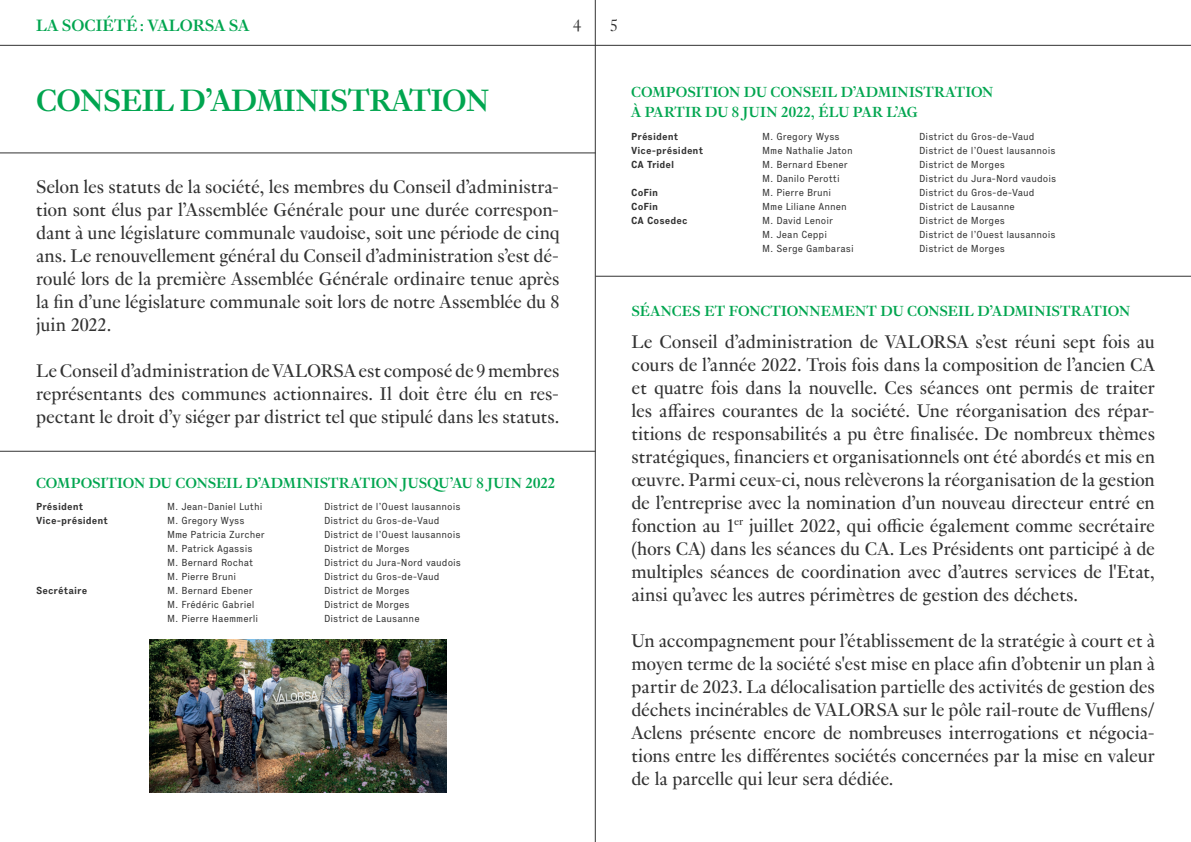
<style>
.page{position:relative;width:1191px;height:842px;background:#fff}
.page>*{position:absolute;margin:0;border:0;box-sizing:border-box;transform-origin:0 0}
.t1{font:700 33.8px "Genath";letter-spacing:-.01em;color:#00a54f}
.t2{font:20px/23px "Genath";letter-spacing:-.005em;color:#323232;text-align:justify}
.t3{font:700 18px "Genath";letter-spacing:.01em;color:#00a54f}
.t4{font:300 18px "Genath";color:#323232}
.t5{font:700 16px/20px "Genath";color:#00a54f}
.t6{font:10px "Executive";letter-spacing:.005em;color:#323232}
.t7{font:700 10px "Executive";letter-spacing:.005em;color:#323232}
</style>
<div class="page">
<hr style="left:0;top:45px;width:1191px;height:1px;background:#323232">
<hr style="left:0;top:153px;width:595px;height:1px;background:#323232">
<hr style="left:595px;top:276px;width:596px;height:1px;background:#323232">
<hr style="left:0;top:451px;width:595px;height:1px;background:#323232">
<hr style="left:595px;top:0;width:1px;height:842px;background:#323232">
<img style="left:149px;top:639px;width:297px;height:153px">
<p class="t3" style="left:36px;top:12px;width:215px">LA SOCIÉTÉ : VALORSA SA</p>
<p class="t4" style="left:573px;top:12px;width:10px">4</p>
<p class="t4" style="left:609px;top:12px;width:10px">5</p>
<h1 class="t1" style="left:36px;top:77px;width:454px">CONSEIL D’ADMINISTRATION</h1>
<p class="t5" style="left:631px;top:81px;width:364px">COMPOSITION DU CONSEIL D’ADMINISTRATION<br>À PARTIR DU 8 JUIN 2022, ÉLU PAR L’AG</p>
<p class="t7" style="left:631px;top:130px;width:49px">Président</p>
<p class="t6" style="left:762px;top:130px;width:79px">M. Gregory Wyss</p>
<p class="t6" style="left:919px;top:130px;width:117px">District du Gros-de-Vaud</p>
<p class="t7" style="left:631px;top:144px;width:74px">Vice-président</p>
<p class="t6" style="left:762px;top:144px;width:92px">Mme Nathalie Jaton</p>
<p class="t6" style="left:919px;top:144px;width:138px">District de l’Ouest lausannois</p>
<p class="t7" style="left:631px;top:158px;width:45px">CA Tridel</p>
<p class="t6" style="left:762px;top:158px;width:87px">M. Bernard Ebener</p>
<p class="t6" style="left:919px;top:158px;width:87px">District de Morges</p>
<p class="t6" style="left:762px;top:172px;width:79px">M. Danilo Perotti</p>
<p class="t6" style="left:919px;top:172px;width:138px">District du Jura-Nord vaudois</p>
<p class="t7" style="left:631px;top:186px;width:29px">CoFin</p>
<p class="t6" style="left:762px;top:186px;width:71px">M. Pierre Bruni</p>
<p class="t6" style="left:919px;top:186px;width:117px">District du Gros-de-Vaud</p>
<p class="t7" style="left:631px;top:200px;width:29px">CoFin</p>
<p class="t6" style="left:762px;top:200px;width:86px">Mme Liliane Annen</p>
<p class="t6" style="left:919px;top:200px;width:97px">District de Lausanne</p>
<p class="t7" style="left:631px;top:214px;width:58px">CA Cosedec</p>
<p class="t6" style="left:762px;top:214px;width:72px">M. David Lenoir</p>
<p class="t6" style="left:919px;top:214px;width:87px">District de Morges</p>
<p class="t6" style="left:762px;top:228px;width:66px">M. Jean Ceppi</p>
<p class="t6" style="left:919px;top:228px;width:138px">District de l’Ouest lausannois</p>
<p class="t6" style="left:762px;top:242px;width:93px">M. Serge Gambarasi</p>
<p class="t6" style="left:919px;top:242px;width:87px">District de Morges</p>
<p class="t2" style="left:36px;top:173px;width:525px">Selon les statuts de la société, les membres du Conseil d’administra&shy;tion sont élus par l’Assemblée Générale pour une durée correspon&shy;dant à une législature communale vaudoise, soit une période de cinq ans. Le renouvellement général du Conseil d’administration s’est dé&shy;roulé lors de la première Assemblée Générale ordinaire tenue après la fin d’une législature communale soit lors de notre Assemblée du 8 juin 2022.</p>
<p class="t2" style="left:36px;top:357px;width:525px">Le Conseil d’administration de VALORSA est composé de 9 membres représentants des communes actionnaires. Il doit être élu en res&shy;pectant le droit d’y siéger par district tel que stipulé dans les statuts.</p>
<p class="t5" style="left:631px;top:300px;width:500px">SÉANCES ET FONCTIONNEMENT DU CONSEIL D’ADMINISTRATION</p>
<p class="t2" style="left:631px;top:328px;width:525px">Le Conseil d’administration de VALORSA s’est réuni sept fois au cours de l’année 2022. Trois fois dans la composition de l’ancien CA et quatre fois dans la nouvelle. Ces séances ont permis de traiter les affaires courantes de la société. Une réorganisation des répar&shy;titions de responsabilités a pu être finalisée. De nombreux thèmes stratégiques, financiers et organisationnels ont été abordés et mis en œuvre. Parmi ceux-ci, nous relèverons la réorganisation de la gestion de l’entreprise avec la nomination d’un nouveau directeur entré en fonction au 1<sup>er</sup> juillet 2022, qui officie également comme secrétaire (hors CA) dans les séances du CA. Les Présidents ont participé à de multiples séances de coordination avec d’autres services de l'Etat, ainsi qu’avec les autres périmètres de gestion des déchets.</p>
<p class="t2" style="left:631px;top:627px;width:525px">Un accompagnement pour l’établissement de la stratégie à court et à moyen terme de la société s'est mise en place afin d’obtenir un plan à partir de 2023. La délocalisation partielle des activités de gestion des déchets incinérables de VALORSA sur le pôle rail-route de Vufflens/ Aclens présente encore de nombreuses interrogations et négocia&shy;tions entre les différentes sociétés concernées par la mise en valeur de la parcelle qui leur sera dédiée.</p>
<p class="t5" style="left:36px;top:472px;width:520px">COMPOSITION DU CONSEIL D’ADMINISTRATION JUSQU’AU 8 JUIN 2022</p>
<p class="t7" style="left:36px;top:500px;width:49px">Président</p>
<p class="t6" style="left:167px;top:501px;width:97px">M. Jean-Daniel Luthi</p>
<p class="t6" style="left:324px;top:501px;width:138px">District de l’Ouest lausannois</p>
<p class="t7" style="left:36px;top:514px;width:74px">Vice-président</p>
<p class="t6" style="left:167px;top:515px;width:79px">M. Gregory Wyss</p>
<p class="t6" style="left:324px;top:515px;width:117px">District du Gros-de-Vaud</p>
<p class="t6" style="left:167px;top:529px;width:99px">Mme Patricia Zurcher</p>
<p class="t6" style="left:324px;top:529px;width:138px">District de l’Ouest lausannois</p>
<p class="t6" style="left:167px;top:543px;width:87px">M. Patrick Agassis</p>
<p class="t6" style="left:324px;top:543px;width:87px">District de Morges</p>
<p class="t6" style="left:167px;top:557px;width:88px">M. Bernard Rochat</p>
<p class="t6" style="left:324px;top:557px;width:138px">District du Jura-Nord vaudois</p>
<p class="t6" style="left:167px;top:571px;width:71px">M. Pierre Bruni</p>
<p class="t6" style="left:324px;top:571px;width:117px">District du Gros-de-Vaud</p>
<p class="t7" style="left:36px;top:584px;width:53px">Secrétaire</p>
<p class="t6" style="left:167px;top:585px;width:87px">M. Bernard Ebener</p>
<p class="t6" style="left:324px;top:585px;width:87px">District de Morges</p>
<p class="t6" style="left:167px;top:599px;width:89px">M. Frédéric Gabriel</p>
<p class="t6" style="left:324px;top:599px;width:87px">District de Morges</p>
<p class="t6" style="left:167px;top:613px;width:93px">M. Pierre Haemmerli</p>
<p class="t6" style="left:324px;top:613px;width:97px">District de Lausanne</p>
</div>
